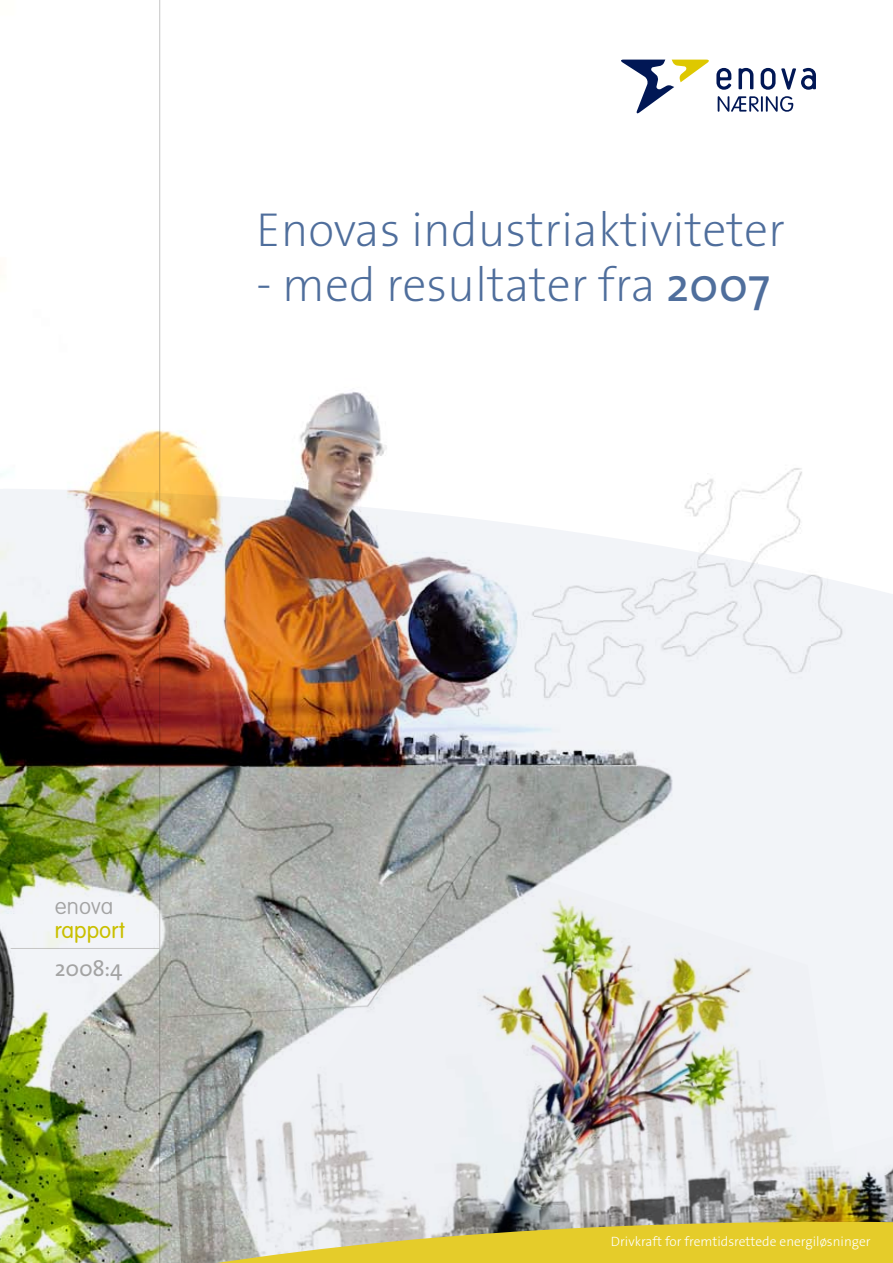
<style>
.page{position:relative;width:893px;height:1263px;background:#fff}
.page>*{position:absolute;margin:0;border:0;box-sizing:border-box;transform-origin:0 0}
.t1{font:200 48px "The Sans B2";color:#4f6e9c}
.t2{font:300 22.5px "VAG Rounded";color:#cac000}
.t3{font:22.5px "The Sans";color:#a4a4a4}
.t4{font:100 22.5px "VAG Rounded";color:#a4a4a4}
.t5{font:300 13.5px "The Sans B3";color:#fff}
.s1{font-family:"The Sans";font-weight:400}
</style>
<div class="page">
<img style="left:0;top:0;width:877px;height:1222px">
<img style="left:0;top:1222px;width:893px;height:41px">
<svg style="left:716px;top:68px;width:15px;height:22px"></svg>
<svg style="left:738px;top:68px;width:15px;height:21px"></svg>
<svg style="left:761px;top:68px;width:14px;height:22px"></svg>
<svg style="left:781px;top:68px;width:35px;height:22px"></svg>
<svg style="left:620px;top:60px;width:90px;height:54px"></svg>
<svg style="left:718px;top:96px;width:75px;height:16px"></svg>
<p class="t1" style="left:256px;top:205px;width:530px">Enovas industriaktiviteter</p>
<p class="t1" style="left:256px;top:260px;width:515px">- med resultater fra <span class="s1">2007</span></p>
<p class="t4" style="left:55px;top:893px;width:60px">enova</p>
<p class="t2" style="left:55px;top:917px;width:72px">rapport</p>
<p class="t3" style="left:55px;top:949px;width:69px">2008:4</p>
<p class="t5" style="left:611px;top:1234px;width:261px">Drivkraft for fremtidsrettede energiløsninger</p>
</div>
